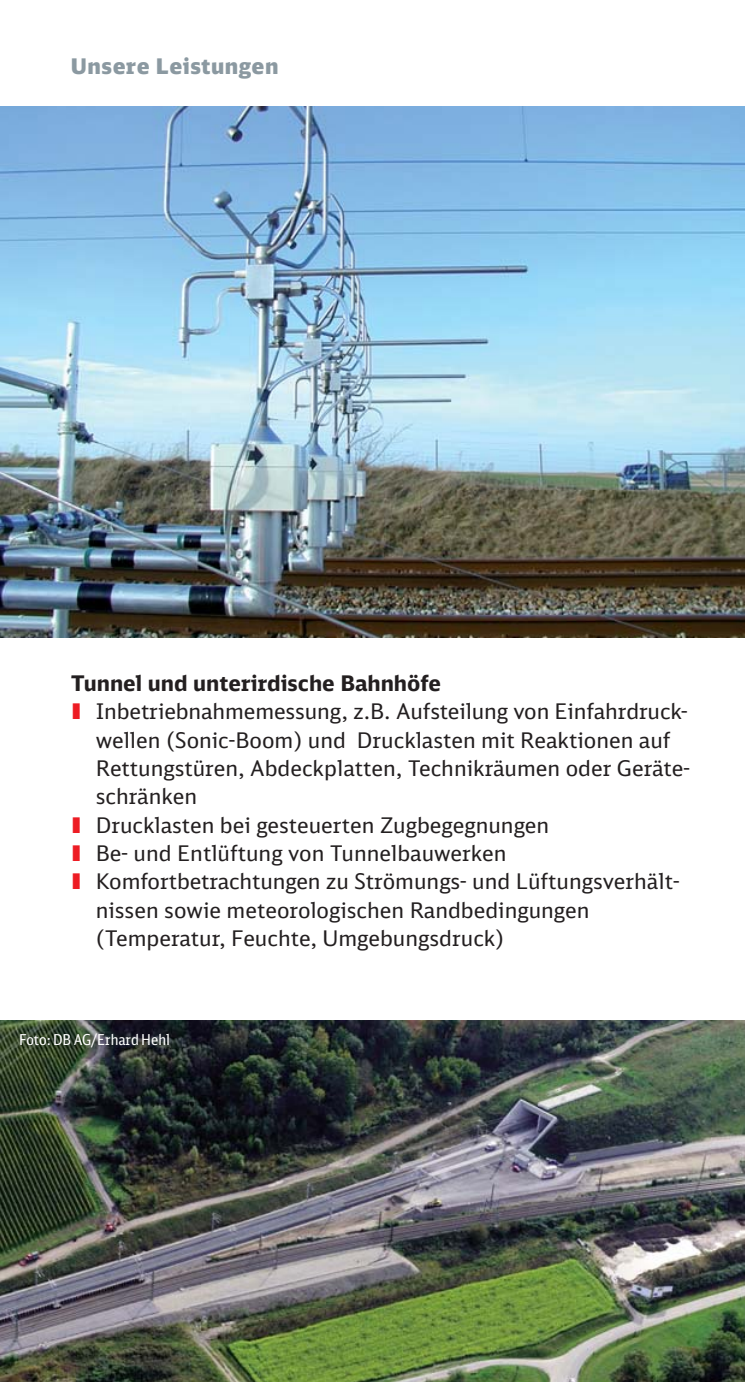
<style>
.page{position:relative;width:745px;height:1382px;background:#fff}
.page>*{position:absolute;margin:0;border:0;box-sizing:border-box;transform-origin:0 0}
.t1{font:21.5px "DB Sans";color:#231f20}
.t2{font:700 21.5px "DB Sans";color:#231f20}
.t3{font:900 21.5px "DB Sans";letter-spacing:.025em;color:#8b99a1}
.t4{font:15px "DB Sans Cond";color:#fff}
.s1{font-family:"DB Head";font-weight:900;color:#ed1c24}
</style>
<div class="page">
<img style="left:0;top:1020px;width:744px;height:362px">
<img style="left:0;top:106px;width:744px;height:532px">
<p class="t3" style="left:71px;top:57px;width:209px">Unsere Leistungen</p>
<p class="t2" style="left:71px;top:675px;width:371px">Tunnel und unterirdische Bahnhöfe</p>
<p class="t1" style="left:71px;top:703px;width:617px"><span class="s1">I</span> Inbetriebnahmemessung, z.B. Aufsteilung von Einfahrdruck-</p>
<p class="t1" style="left:96px;top:731px;width:576px">wellen (Sonic-Boom) und Drucklasten mit Reaktionen auf</p>
<p class="t1" style="left:96px;top:760px;width:595px">Rettungstüren, Abdeckplatten, Technikräumen oder Geräte-</p>
<p class="t1" style="left:96px;top:788px;width:103px">schränken</p>
<p class="t1" style="left:71px;top:816px;width:479px"><span class="s1">I</span> Drucklasten bei gesteuerten Zugbegegnungen</p>
<p class="t1" style="left:71px;top:845px;width:437px"><span class="s1">I</span> Be- und Entlüftung von Tunnelbauwerken</p>
<p class="t1" style="left:71px;top:873px;width:609px"><span class="s1">I</span> Komfortbetrachtungen zu Strömungs- und Lüftungsverhält-</p>
<p class="t1" style="left:96px;top:901px;width:495px">nissen sowie meteorologischen Randbedingungen</p>
<p class="t1" style="left:96px;top:930px;width:410px">(Temperatur, Feuchte, Umgebungsdruck)</p>
<p class="t4" style="left:19px;top:1033px;width:152px">Foto: DB AG/Erhard Hehl</p>
</div>
